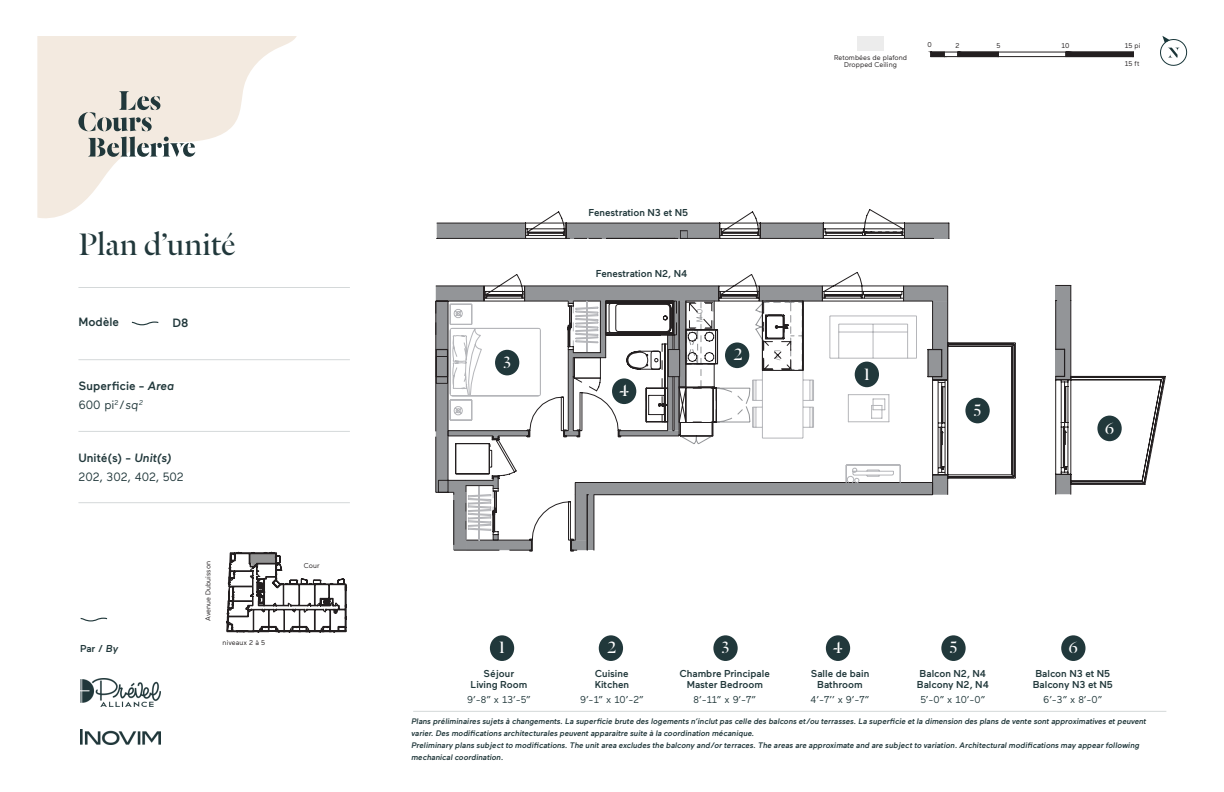
<style>
.page{position:relative;width:1224px;height:792px;background:#fff}
.page>*{position:absolute;margin:0;border:0;box-sizing:border-box;transform-origin:0 0}
.t1{font:34px "Dala Floda";color:#21383b}
.t2{font:18px "Dala Floda";color:#fff}
.t3{font:500 12px "Maax";color:#21383b}
.t4{font:12px "Maax";color:#21383b}
.t5{font:500 10px/11px "Maax";color:#21383b;text-align:center}
.t6{font:10px "Maax";color:#21383b}
.t7{font:8.1px "Arial Narrow";color:#939598}
.t8{font:italic 500 8px/12px "Maax";color:#21383b}
.t9{font:7px/7px "Maax";color:#231f20;text-align:center}
.s1{font-style:italic}
</style>
<div class="page">
<div style="left:857px;top:36px;width:27px;height:14px;background:#ececec"></div>
<svg style="left:436px;top:272px;width:580px;height:279px"></svg>
<svg style="left:436px;top:286px;width:512px;height:264px"></svg>
<hr style="left:686px;top:301px;width:1px;height:86px;background:#231f20">
<svg style="left:437px;top:209px;width:513px;height:30px"></svg>
<svg style="left:1055px;top:285px;width:111px;height:210px"></svg>
<div style="left:855px;top:362px;width:24px;height:25px;background:#21383b;border-radius:50%"></div>
<div style="left:612px;top:378px;width:24px;height:26px;background:#21383b;border-radius:50%"></div>
<div style="left:725px;top:342px;width:24px;height:26px;background:#21383b;border-radius:50%"></div>
<div style="left:965px;top:398px;width:25px;height:25px;background:#21383b;border-radius:50%"></div>
<div style="left:1097px;top:416px;width:25px;height:25px;background:#21383b;border-radius:50%"></div>
<div style="left:495px;top:350px;width:24px;height:25px;background:#21383b;border-radius:50%"></div>
<div style="left:490px;top:635px;width:24px;height:26px;background:#21383b;border-radius:50%"></div>
<div style="left:826px;top:635px;width:24px;height:26px;background:#21383b;border-radius:50%"></div>
<div style="left:599px;top:635px;width:24px;height:26px;background:#21383b;border-radius:50%"></div>
<div style="left:941px;top:635px;width:25px;height:26px;background:#21383b;border-radius:50%"></div>
<div style="left:1061px;top:635px;width:25px;height:26px;background:#21383b;border-radius:50%"></div>
<div style="left:713px;top:635px;width:25px;height:26px;background:#21383b;border-radius:50%"></div>
<hr style="left:78px;top:287px;width:272px;height:1px;background:#21383b">
<hr style="left:78px;top:359px;width:272px;height:1px;background:#21383b">
<hr style="left:78px;top:431px;width:272px;height:1px;background:#21383b">
<hr style="left:78px;top:502px;width:272px;height:1px;background:#21383b">
<svg style="left:37px;top:36px;width:260px;height:182px;fill:#f3eae0"></svg>
<svg style="left:88px;top:137px;width:107px;height:20px"></svg>
<svg style="left:78px;top:91px;width:82px;height:40px;background:#c1c0b9"></svg>
<img style="left:81px;top:678px;width:80px;height:29px">
<img style="left:81px;top:729px;width:80px;height:16px">
<svg style="left:131px;top:321px;width:28px;height:5px"></svg>
<svg style="left:80px;top:617px;width:28px;height:5px"></svg>
<hr style="left:413px;top:711px;width:753px;height:1px;background:#21383b">
<svg style="left:1160px;top:36px;width:28px;height:30px"></svg>
<svg style="left:928px;top:51px;width:206px;height:7px"></svg>
<svg style="left:226px;top:552px;width:121px;height:81px"></svg>
<h1 class="t1" style="left:78px;top:222px;width:159px">Plan d’unité</h1>
<h3 class="t3" style="left:78px;top:316px;width:42px">Modèle</h3>
<p class="t3" style="left:172px;top:317px;width:18px">D8</p>
<h3 class="t3" style="left:78px;top:379px;width:97px">Superficie - <span class="s1">Area</span></h3>
<p class="t4" style="left:78px;top:398px;width:67px">600 pi<sup>2</sup>/sq<sup>2</sup></p>
<h3 class="t3" style="left:78px;top:451px;width:95px">Unité(s) - <span class="s1">Unit(s)</span></h3>
<p class="t4" style="left:78px;top:470px;width:107px">202, 302, 402, 502</p>
<p class="t5" style="left:80px;top:643px;width:40px">Par / <span class="s1">By</span></p>
<p class="t9" style="left:205px;top:621px;width:61px;rotate:-90deg">Avenue Dubuisson</p>
<p class="t9" style="left:223px;top:639px;width:44px">niveaux 2 à 5</p>
<p class="t9" style="left:304px;top:562px;width:17px">Cour</p>
<p class="t2" style="left:503px;top:350px;width:9px">3</p>
<p class="t9" style="left:834px;top:54px;width:74px">Retombées de plafond<br>Dropped Ceiling</p>
<p class="t9" style="left:928px;top:42px;width:6px">0</p>
<p class="t9" style="left:956px;top:42px;width:6px">2</p>
<p class="t9" style="left:996px;top:43px;width:5px">5</p>
<p class="t9" style="left:1061px;top:42px;width:10px">10</p>
<p class="t9" style="left:1125px;top:43px;width:17px">15 pi</p>
<p class="t9" style="left:1125px;top:61px;width:16px">15 ft</p>
<p class="t5" style="left:588px;top:207px;width:101px">Fenestration N3 et N5</p>
<p class="t5" style="left:596px;top:268px;width:93px">Fenestration N2, N4</p>
<p class="t7" style="left:694px;top:322px;width:14px;rotate:-90deg">M-O</p>
<p class="t2" style="left:619px;top:379px;width:11px">4</p>
<p class="t2" style="left:734px;top:343px;width:10px">2</p>
<p class="t7" style="left:783px;top:350px;width:12px;rotate:90deg">L-V</p>
<p class="t2" style="left:864px;top:362px;width:8px">1</p>
<p class="t2" style="left:974px;top:398px;width:9px">5</p>
<p class="t2" style="left:1105px;top:416px;width:11px">6</p>
<p class="t2" style="left:499px;top:636px;width:8px">1</p>
<p class="t2" style="left:608px;top:636px;width:10px">2</p>
<p class="t2" style="left:722px;top:636px;width:9px">3</p>
<p class="t2" style="left:833px;top:636px;width:11px">4</p>
<p class="t2" style="left:950px;top:636px;width:9px">5</p>
<p class="t2" style="left:1069px;top:636px;width:11px">6</p>
<p class="t5" style="left:484px;top:668px;width:32px">Séjour</p>
<p class="t5" style="left:471px;top:679px;width:58px">Living Room</p>
<p class="t6" style="left:467px;top:694px;width:65px">9’-8” x 13’-5”</p>
<p class="t5" style="left:595px;top:668px;width:36px;text-align:left">Cuisine<br>Kitchen</p>
<p class="t6" style="left:580px;top:694px;width:65px">9’-1” x 10’-2”</p>
<p class="t5" style="left:680px;top:668px;width:91px">Chambre Principale<br>Master Bedroom</p>
<p class="t6" style="left:694px;top:694px;width:64px">8’-11” x 9’-7”</p>
<p class="t5" style="left:811px;top:668px;width:60px">Salle de bain<br>Bathroom</p>
<p class="t6" style="left:811px;top:694px;width:60px">4’-7’’ x 9’-7”</p>
<p class="t5" style="left:920px;top:668px;width:68px">Balcon N2, N4</p>
<p class="t5" style="left:917px;top:679px;width:74px">Balcony N2, N4</p>
<p class="t6" style="left:920px;top:694px;width:66px">5’-0” x 10’-0”</p>
<p class="t5" style="left:1035px;top:668px;width:76px">Balcon N3 et N5</p>
<p class="t5" style="left:1033px;top:679px;width:82px">Balcony N3 et N5</p>
<p class="t6" style="left:1043px;top:694px;width:61px">6’-3” x 8’-0”</p>
<p class="t8" style="left:411px;top:715px;width:738px">Plans préliminaires sujets à changements. La superficie brute des logements n’inclut pas celle des balcons et/ou terrasses. La superficie et la dimension des plans de vente sont approximatives et peuvent varier. Des modifications architecturales peuvent apparaitre suite à la coordination mécanique.<br>Preliminary plans subject to modifications. The unit area excludes the balcony and/or terraces. The areas are approximate and are subject to variation. Architectural modifications may appear following mechanical coordination.</p>
</div>
